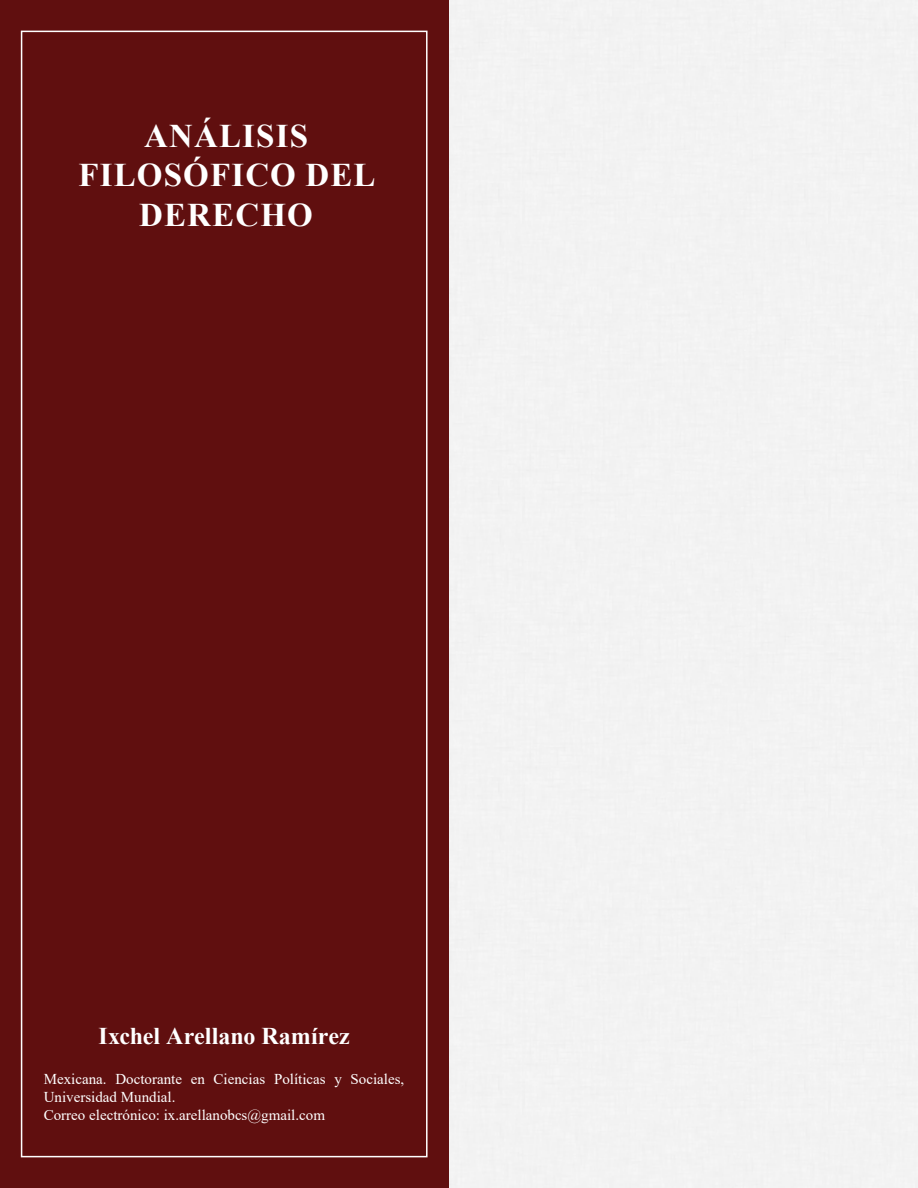
<style>
.page{position:relative;width:918px;height:1188px;background:#fff}
.page>*{position:absolute;margin:0;border:0;box-sizing:border-box;transform-origin:0 0}
.t1{font:700 33px/39.6px "Times New Roman";letter-spacing:.035em;color:#fff;text-align:center}
.t2{font:700 24px "Times New Roman";letter-spacing:-.005em;color:#fff}
.t3{font:15px/18px "Times New Roman";color:#fff}
</style>
<div class="page">
<div style="left:448px;top:0;width:470px;height:1188px;background:#f3f3f3"></div>
<div style="left:0;top:0;width:448px;height:1188px;background:#600f0f"></div>
<h1 class="t1" style="left:78px;top:115px;width:299px">ANÁLISIS<br>FILOSÓFICO DEL<br>DERECHO</h1>
<h2 class="t2" style="left:99px;top:1019px;width:253px">Ixchel Arellano Ramírez</h2>
<p class="t3" style="left:44px;top:1070px;width:362px">Mexicana. Doctorante en Ciencias Políticas y Sociales,<br>Universidad Mundial.<br>Correo electrónico: ix.arellanobcs@gmail.com</p>
</div>
